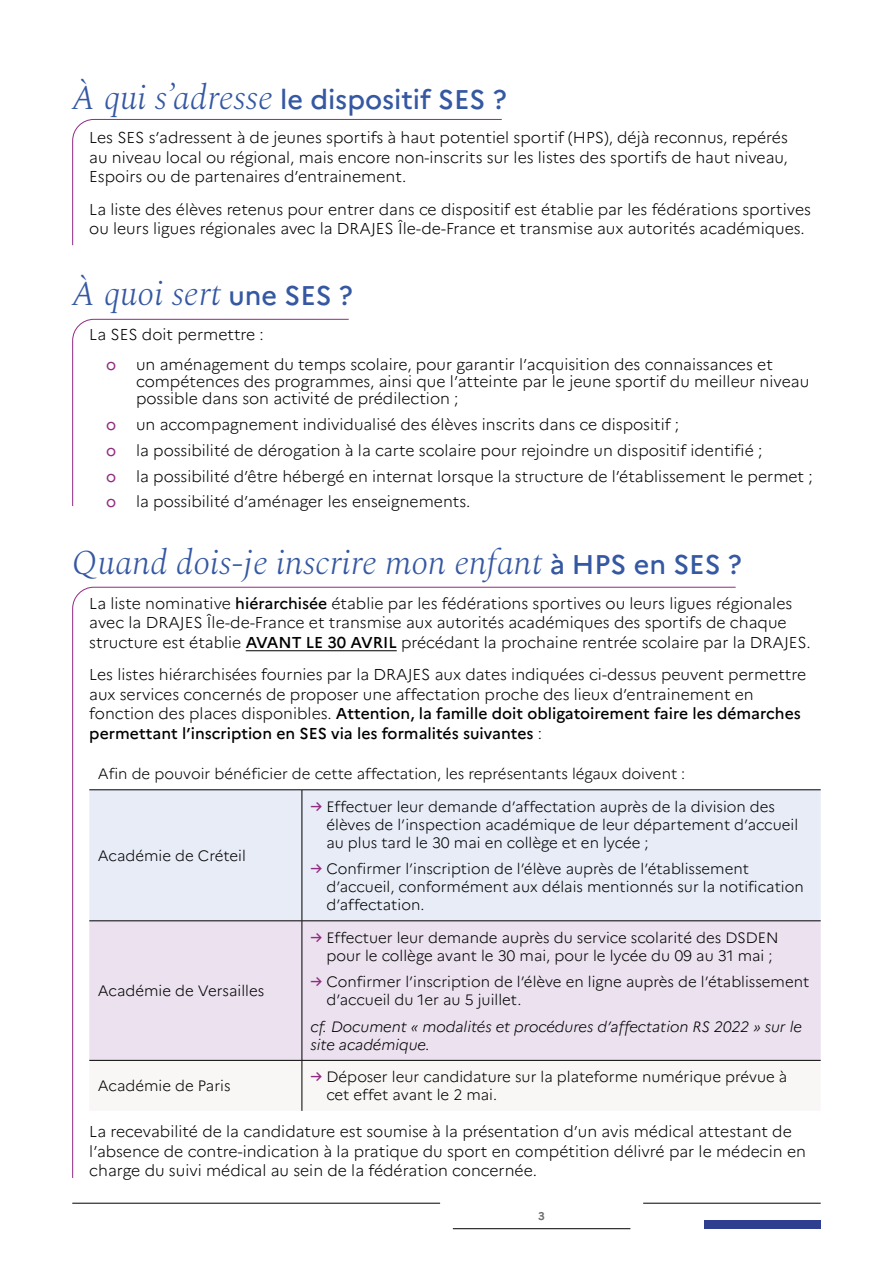
<style>
.page{position:relative;width:893px;height:1263px;background:#fff}
.page>*{position:absolute;margin:0;border:0;box-sizing:border-box;transform-origin:0 0}
.t1{font:italic 300 34.5px "Spectral";color:#3558a2}
.t2{font:500 27px "Marianne";color:#3558a2}
.t3{font:300 15.75px/19.5px "Marianne";color:#000}
.t4{font:15.75px "Marianne";color:#902c82}
.t5{font:300 15px/18px "Marianne";color:#000}
.t6{font:italic 300 15px/18px "Marianne";color:#000}
.t7{font:700 11.25px "Marianne";color:#6f6f6e}
.s1{font-family:"Spectral";font-weight:300;font-style:italic;font-size:34.5px}
.s2{font-family:"Marianne";font-weight:500;font-style:normal;font-size:27px}
.s3{font-weight:500}
.s4{font-weight:500;color:#902c82}
</style>
<div class="page">
<hr style="left:72px;top:1203px;width:368px;height:1px;background:#000">
<hr style="left:643px;top:1203px;width:178px;height:1px;background:#000">
<hr style="left:453px;top:1228px;width:177px;height:1px;background:#000">
<div style="left:704px;top:1220px;width:117px;height:9px;background:#2d3f8e"></div>
<div style="left:736px;top:790px;width:85px;height:130px;background:#e8ecf7"></div>
<div style="left:736px;top:921px;width:85px;height:139px;background:#ebe1ef"></div>
<hr style="left:302px;top:789px;width:519px;height:1px;background:#000">
<hr style="left:302px;top:920px;width:519px;height:1px;background:#000">
<hr style="left:302px;top:1060px;width:519px;height:1px;background:#000">
<svg style="left:72px;top:119px;width:430px;height:127px"></svg>
<svg style="left:72px;top:319px;width:277px;height:187px"></svg>
<svg style="left:72px;top:586px;width:664px;height:592px"></svg>
<h2 class="t2" style="left:72px;top:83px;width:436px"><span class="s1">À qui s’adresse</span> le dispositif SES ?</h2>
<p class="t3" style="left:89px;top:128px;width:700px;text-align:justify">Les SES s’adressent à de jeunes sportifs à haut potentiel sportif (HPS), déjà reconnus, repérés au niveau local ou régional, mais encore non-inscrits sur les listes des sportifs de haut niveau, Espoirs ou de partenaires d’entrainement.</p>
<p class="t3" style="left:89px;top:199px;width:723px">La liste des élèves retenus pour entrer dans ce dispositif est établie par les fédérations sportives ou leurs ligues régionales avec la DRAJES Île-de-France et transmise aux autorités académiques.</p>
<h1 class="t1" style="left:72px;top:269px;width:282px">À quoi sert <span class="s2">une SES ?</span></h1>
<p class="t3" style="left:89px;top:324px;width:176px">La SES doit permettre :</p>
<p class="t4" style="left:106px;top:355px;width:12px">o</p>
<p class="t3" style="left:136px;top:355px;width:675px;line-height:17.2px">un aménagement du temps scolaire, pour garantir l’acquisition des connaissances et compétences des programmes, ainsi que l’atteinte par le jeune sportif du meilleur niveau possible dans son activité de prédilection ;</p>
<p class="t4" style="left:106px;top:415px;width:12px">o</p>
<p class="t3" style="left:136px;top:415px;width:545px">un accompagnement individualisé des élèves inscrits dans ce dispositif ;</p>
<p class="t4" style="left:106px;top:441px;width:12px">o</p>
<p class="t3" style="left:136px;top:440px;width:628px">la possibilité de dérogation à la carte scolaire pour rejoindre un dispositif identifié ;</p>
<p class="t4" style="left:106px;top:466px;width:12px">o</p>
<p class="t3" style="left:136px;top:466px;width:678px">la possibilité d’être hébergé en internat lorsque la structure de l’établissement le permet ;</p>
<p class="t4" style="left:106px;top:492px;width:12px">o</p>
<p class="t3" style="left:136px;top:492px;width:336px">la possibilité d’aménager les enseignements.</p>
<h1 class="t1" style="left:72px;top:538px;width:671px">Quand dois-je inscrire mon enfant <span class="s2">à HPS en SES ?</span></h1>
<p class="t3" style="left:89px;top:593px;width:723px">La liste nominative <span class="s3">hiérarchisée</span> établie par les fédérations sportives ou leurs ligues régionales avec la DRAJES Île-de-France et transmise aux autorités académiques des sportifs de chaque structure est établie <span class="s3">AVANT LE 30 AVRIL</span> précédant la prochaine rentrée scolaire par la DRAJES.</p>
<p class="t3" style="left:89px;top:665px;width:718px">Les listes hiérarchisées fournies par la DRAJES aux dates indiquées ci-dessus peuvent permettre aux services concernés de proposer une affectation proche des lieux d’entrainement en fonction des places disponibles. <span class="s3">Attention, la famille doit obligatoirement faire les démarches permettant l’inscription en SES via les formalités suivantes</span> :</p>
<p class="t5" style="left:98px;top:765px;width:589px">Afin de pouvoir bénéficier de cette affectation, les représentants légaux doivent :</p>
<p class="t5" style="left:98px;top:846px;width:150px">Académie de Créteil</p>
<p class="t5" style="left:98px;top:982px;width:168px">Académie de Versailles</p>
<p class="t5" style="left:326px;top:797px;width:473px;text-indent:-16px"><span class="s4">→</span> Effectuer leur demande d’affectation auprès de la division des élèves de l’inspection académique de leur département d’accueil au plus tard le 30 mai en collège et en lycée ;</p>
<p class="t5" style="left:326px;top:860px;width:479px;text-indent:-16px"><span class="s4">→</span> Confirmer l’inscription de l’élève auprès de l’établissement d’accueil, conformément aux délais mentionnés sur la notification d’affectation.</p>
<p class="t5" style="left:326px;top:928px;width:454px;text-indent:-16px"><span class="s4">→</span> Effectuer leur demande auprès du service scolarité des DSDEN pour le collège avant le 30 mai, pour le lycée du 09 au 31 mai ;</p>
<p class="t5" style="left:326px;top:973px;width:484px;text-indent:-16px"><span class="s4">→</span> Confirmer l’inscription de l’élève en ligne auprès de l’établissement d’accueil du 1er au 5 juillet.</p>
<p class="t6" style="left:310px;top:1017px;width:493px">cf. Document « modalités et procédures d’affectation RS 2022 » sur le site académique.</p>
<p class="t5" style="left:98px;top:1077px;width:134px">Académie de Paris</p>
<p class="t5" style="left:326px;top:1068px;width:462px;text-indent:-16px"><span class="s4">→</span> Déposer leur candidature sur la plateforme numérique prévue à cet effet avant le 2 mai.</p>
<p class="t3" style="left:89px;top:1122px;width:718px">La recevabilité de la candidature est soumise à la présentation d’un avis médical attestant de l’absence de contre-indication à la pratique du sport en compétition délivré par le médecin en charge du suivi médical au sein de la fédération concernée.</p>
<p class="t7" style="left:538px;top:1209px;width:8px">3</p>
</div>
